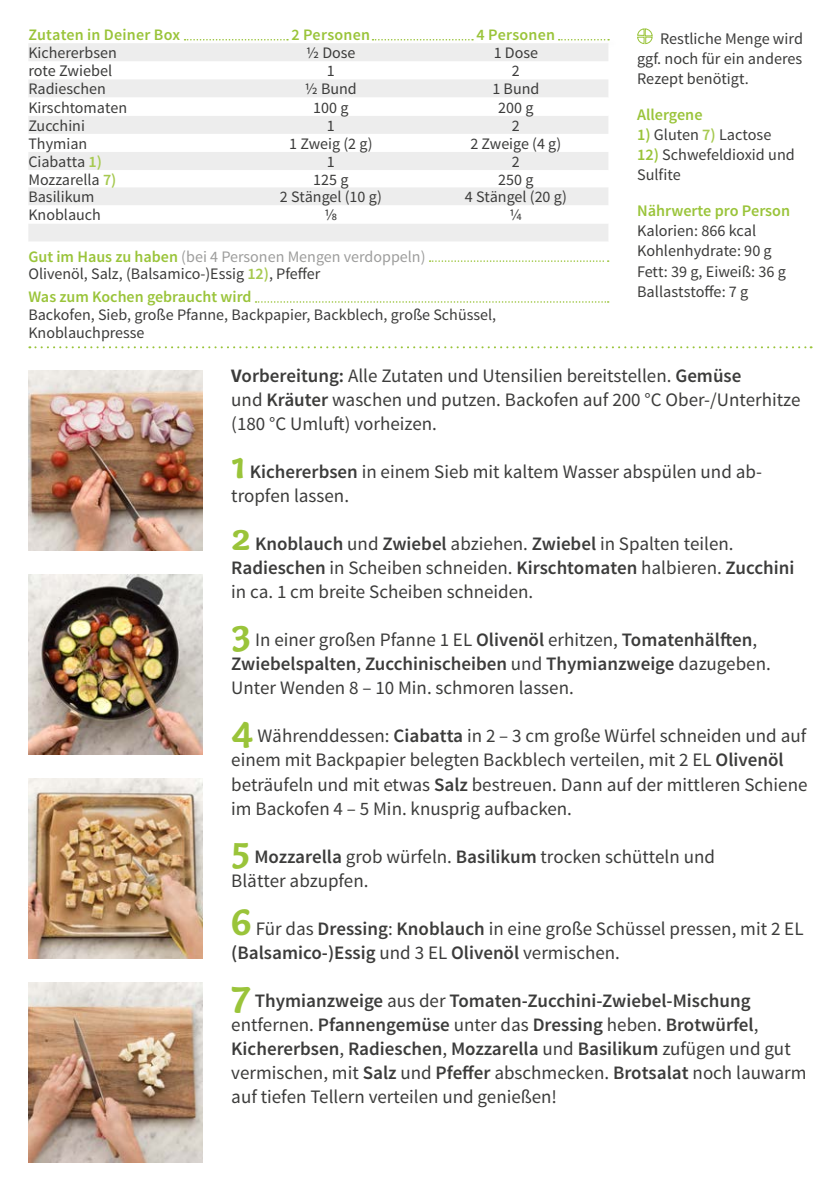
<style>
.page{position:relative;width:840px;height:1191px;background:#fff}
.page>*{position:absolute;margin:0;border:0;box-sizing:border-box;transform-origin:0 0}
.FRONT___BACK_Running{font:19px/24px "Source Sans Pro";color:#3c3c3b}
.FRONT___BACK_Running-2{font:600 19px/24px "Source Sans Pro";color:#3c3c3b}
.BACK_Text_next_to_ta{font:16.2px/19.8px "Source Sans Pro";color:#3c3c3b;text-align:justify}
.BACK_Text_next_to_ta-2{font:600 16.2px "Source Sans Pro";color:#9ac43a}
.BACK_Table_Content_L{font:16px "Source Sans Pro";color:#3c3c3b}
.BACK_Table_Content_C{font:16px "Source Sans Pro";color:#3c3c3b}
.BACK_Table_Content_C-2{font:16px "Source Sans Pro";color:#9d9d9c}
.BACK_Table_Header_CE{font:600 16px "Source Sans Pro";letter-spacing:.015em;color:#9ac43a}
.BACK_Table_Content_L-2{font:600 16px "Source Sans Pro";color:#9ac43a}
.BACK_Text_next_to_ta-3{font:16px "Source Sans Pro";color:#3c3c3b}
.s1{font-weight:600;color:#a6c94f}
.s2{font-weight:600;color:#9ac43a}
.s3{font-weight:700}
.s4{font-weight:600}
.s5{font-family:"Capucine Basic";font-weight:700;font-size:40px;color:#9ac43a}
.s6{font-weight:400}
</style>
<div class="page">
<div style="left:555px;top:37px;width:63px;height:14px;background:#000;opacity:.2"></div>
<svg style="left:558px;top:39px;width:50px;height:1px"></svg>
<div style="left:182px;top:37px;width:115px;height:14px;background:#000;opacity:.2"></div>
<svg style="left:184px;top:39px;width:104px;height:1px"></svg>
<div style="left:369px;top:37px;width:113px;height:14px;background:#000;opacity:.2"></div>
<svg style="left:372px;top:39px;width:101px;height:1px"></svg>
<img style="left:28px;top:982px;width:175px;height:180px">
<img style="left:28px;top:778px;width:175px;height:180px">
<img style="left:28px;top:370px;width:175px;height:180px">
<img style="left:28px;top:574px;width:175px;height:180px">
<svg style="left:29px;top:346px;width:782px;height:2px"></svg>
<svg style="left:637px;top:28px;width:16px;height:17px"></svg>
<svg style="left:28px;top:43px;width:580px;height:54px;fill:#ededed"></svg>
<svg style="left:28px;top:116px;width:580px;height:125px;fill:#ededed"></svg>
<svg style="left:255px;top:260px;width:353px;height:43px"></svg>
<p class="BACK_Table_Header_CE" style="left:28px;top:25px;width:153px">Zutaten in Deiner Box</p>
<p class="BACK_Table_Header_CE" style="left:291px;top:25px;width:80px">2 Personen</p>
<p class="BACK_Table_Header_CE" style="left:476px;top:25px;width:80px">4 Personen</p>
<p class="BACK_Table_Content_L" style="left:28px;top:43px;width:90px">Kichererbsen</p>
<p class="BACK_Table_Content_C" style="left:306px;top:43px;width:51px">½ Dose</p>
<p class="BACK_Table_Content_C" style="left:493px;top:43px;width:46px">1 Dose</p>
<p class="BACK_Text_next_to_ta" style="left:28px;top:61px;width:85px">rote Zwiebel</p>
<p class="BACK_Table_Content_C" style="left:327px;top:61px;width:9px">1</p>
<p class="BACK_Table_Content_C" style="left:511px;top:61px;width:9px">2</p>
<p class="BACK_Table_Content_L" style="left:28px;top:79px;width:79px">Radieschen</p>
<p class="BACK_Table_Content_C" style="left:305px;top:79px;width:53px">½ Bund</p>
<p class="BACK_Table_Content_C" style="left:492px;top:79px;width:48px">1 Bund</p>
<p class="BACK_Table_Content_L" style="left:28px;top:97px;width:100px">Kirschtomaten</p>
<p class="BACK_Table_Content_C" style="left:313px;top:97px;width:37px">100 g</p>
<p class="BACK_Table_Content_C" style="left:498px;top:97px;width:37px">200 g</p>
<p class="BACK_Table_Content_L" style="left:28px;top:115px;width:58px">Zucchini</p>
<p class="BACK_Table_Content_C" style="left:327px;top:115px;width:9px">1</p>
<p class="BACK_Table_Content_C" style="left:511px;top:115px;width:9px">2</p>
<p class="BACK_Text_next_to_ta-3" style="left:28px;top:134px;width:60px">Thymian</p>
<p class="BACK_Table_Content_C" style="left:289px;top:134px;width:85px">1 Zweig (2 g)</p>
<p class="BACK_Table_Content_C" style="left:470px;top:134px;width:93px">2 Zweige (4 g)</p>
<p class="BACK_Text_next_to_ta-3" style="left:28px;top:152px;width:75px">Ciabatta <span class="s1">1)</span></p>
<p class="BACK_Table_Content_C" style="left:327px;top:152px;width:9px">1</p>
<p class="BACK_Table_Content_C" style="left:511px;top:152px;width:9px">2</p>
<p class="BACK_Table_Content_L" style="left:28px;top:169px;width:89px">Mozzarella <span class="s1">7)</span></p>
<p class="BACK_Table_Content_C" style="left:313px;top:169px;width:37px">125 g</p>
<p class="BACK_Table_Content_C" style="left:498px;top:169px;width:37px">250 g</p>
<p class="BACK_Table_Content_L" style="left:28px;top:187px;width:67px">Basilikum</p>
<p class="BACK_Table_Content_C" style="left:280px;top:187px;width:103px">2 Stängel (10 g)</p>
<p class="BACK_Table_Content_C" style="left:464px;top:187px;width:103px">4 Stängel (20 g)</p>
<p class="BACK_Table_Content_L" style="left:28px;top:205px;width:74px">Knoblauch</p>
<p class="BACK_Table_Content_C" style="left:324px;top:205px;width:14px">⅛</p>
<p class="BACK_Table_Content_C" style="left:509px;top:205px;width:14px">¼</p>
<p class="BACK_Table_Content_C-2" style="left:28px;top:246px;width:398px"><span class="s2">Gut im Haus zu haben</span> (bei 4 Personen Mengen verdoppeln)</p>
<p class="BACK_Table_Content_C" style="left:28px;top:264px;width:293px">Olivenöl, Salz, (Balsamico-)Essig <span class="s1">12)</span>, Pfeffer</p>
<p class="BACK_Table_Content_L-2" style="left:28px;top:287px;width:224px">Was zum Kochen gebraucht wird</p>
<p class="BACK_Table_Content_L" style="left:28px;top:305px;width:469px">Backofen, Sieb, große Pfanne, Backpapier, Backblech, große Schüssel,</p>
<p class="BACK_Table_Content_L" style="left:28px;top:323px;width:118px">Knoblauchpresse</p>
<p class="BACK_Text_next_to_ta" style="left:636px;top:29px;width:167px;text-indent:23px">Restliche Menge wird ggf. noch für ein anderes Rezept benötigt.</p>
<p class="BACK_Text_next_to_ta-2" style="left:636px;top:104px;width:67px">Allergene</p>
<p class="BACK_Text_next_to_ta" style="left:636px;top:125px;width:136px"><span class="s2">1)</span> Gluten <span class="s1">7)</span> Lactose</p>
<p class="BACK_Text_next_to_ta" style="left:636px;top:144px;width:159px"><span class="s2">12)</span> Schwefeldioxid und<br>Sulfite</p>
<p class="BACK_Text_next_to_ta-2" style="left:636px;top:200px;width:154px">Nährwerte pro Person</p>
<p class="BACK_Text_next_to_ta" style="left:636px;top:221px;width:120px">Kalorien: 866 kcal</p>
<p class="BACK_Text_next_to_ta" style="left:636px;top:241px;width:136px">Kohlenhydrate: 90 g</p>
<p class="BACK_Text_next_to_ta" style="left:636px;top:262px;width:150px">Fett: 39 g, Eiweiß: 36 g</p>
<p class="BACK_Text_next_to_ta" style="left:636px;top:282px;width:113px">Ballaststoffe: 7 g</p>
<p class="FRONT___BACK_Running" style="left:231px;top:364px;width:570px"><span class="s3">V</span><span class="s4">orbereitung:</span> Alle Zutaten und Utensilien bereitstellen. <span class="s4">Gemüse<br></span>und <span class="s4">Kräuter</span> waschen und putzen. Backofen auf 200 °C Ober-/Unterhitze (180 °C Umluft) vorheizen.</p>
<p class="FRONT___BACK_Running" style="left:231px;top:460px;width:532px"><span class="s5">1</span> <span class="s4">Kichererbsen</span> in einem Sieb mit kaltem Wasser abspülen und ab&shy;tropfen lassen.</p>
<p class="FRONT___BACK_Running" style="left:231px;top:532px;width:564px"><span class="s5">2</span> <span class="s4">Knoblauch</span> und <span class="s4">Zwiebel</span> abziehen. <span class="s4">Zwiebel</span> in Spalten teilen.<br><span class="s4">Radieschen</span> in Scheiben schneiden. <span class="s4">Kirschtomaten</span> halbieren. <span class="s4">Zucchini </span>in ca. 1 cm breite Scheiben schneiden.</p>
<p class="FRONT___BACK_Running" style="left:231px;top:628px;width:540px"><span class="s5">3</span> In einer großen Pfanne 1 EL <span class="s4">Olivenöl</span> erhitzen, <span class="s4">Tomatenhälften</span>,<br><span class="s4">Zwiebelspalten</span>, <span class="s4">Zucchinischeiben</span> und <span class="s4">Thymianzweige</span> dazugeben.<br>Unter Wenden 8 – 10 Min. schmoren lassen.</p>
<p class="FRONT___BACK_Running" style="left:231px;top:724px;width:577px"><span class="s5">4</span> Währenddessen: <span class="s4">Ciabatta</span> in 2 – 3 cm große Würfel schneiden und auf einem mit Backpapier belegten Backblech verteilen, mit 2 EL <span class="s4">Olivenöl </span>beträufeln und mit etwas <span class="s4">Salz</span> bestreuen. Dann auf der mittleren Schiene im Backofen 4 – 5 Min. knusprig aufbacken.</p>
<p class="FRONT___BACK_Running" style="left:231px;top:844px;width:485px"><span class="s5">5</span> <span class="s4">Mozzarella</span> grob würfeln. <span class="s4">Basilikum</span> trocken schütteln und<br>Blätter abzupfen.</p>
<p class="FRONT___BACK_Running" style="left:231px;top:916px;width:573px"><span class="s5">6</span> Für das <span class="s4">Dressing</span>: <span class="s4">Knoblauch</span> in eine große Schüssel pressen, mit 2 EL <span class="s4">(Balsamico-)Essig</span> und 3 EL <span class="s4">Olivenöl</span> vermischen.</p>
<p class="FRONT___BACK_Running-2" style="left:231px;top:988px;width:576px"><span class="s5">7</span> Thymianzweige <span class="s6">aus der</span> Tomaten-Zucchini-Zwiebel-Mischung <span class="s6">entfernen.</span> Pfannengemüse <span class="s6">unter das</span> Dressing <span class="s6">heben.</span> Brotwürfel<span class="s6">, </span>Kichererbsen<span class="s6">,</span> Radieschen<span class="s6">,</span> Mozzarella <span class="s6">und</span> Basilikum <span class="s6">zufügen und gut vermischen, mit</span> Salz <span class="s6">und</span> Pfeffer <span class="s6">abschmecken.</span> Brotsalat <span class="s6">noch lauwarm auf tiefen Tellern verteilen und genießen!</span></p>
</div>
